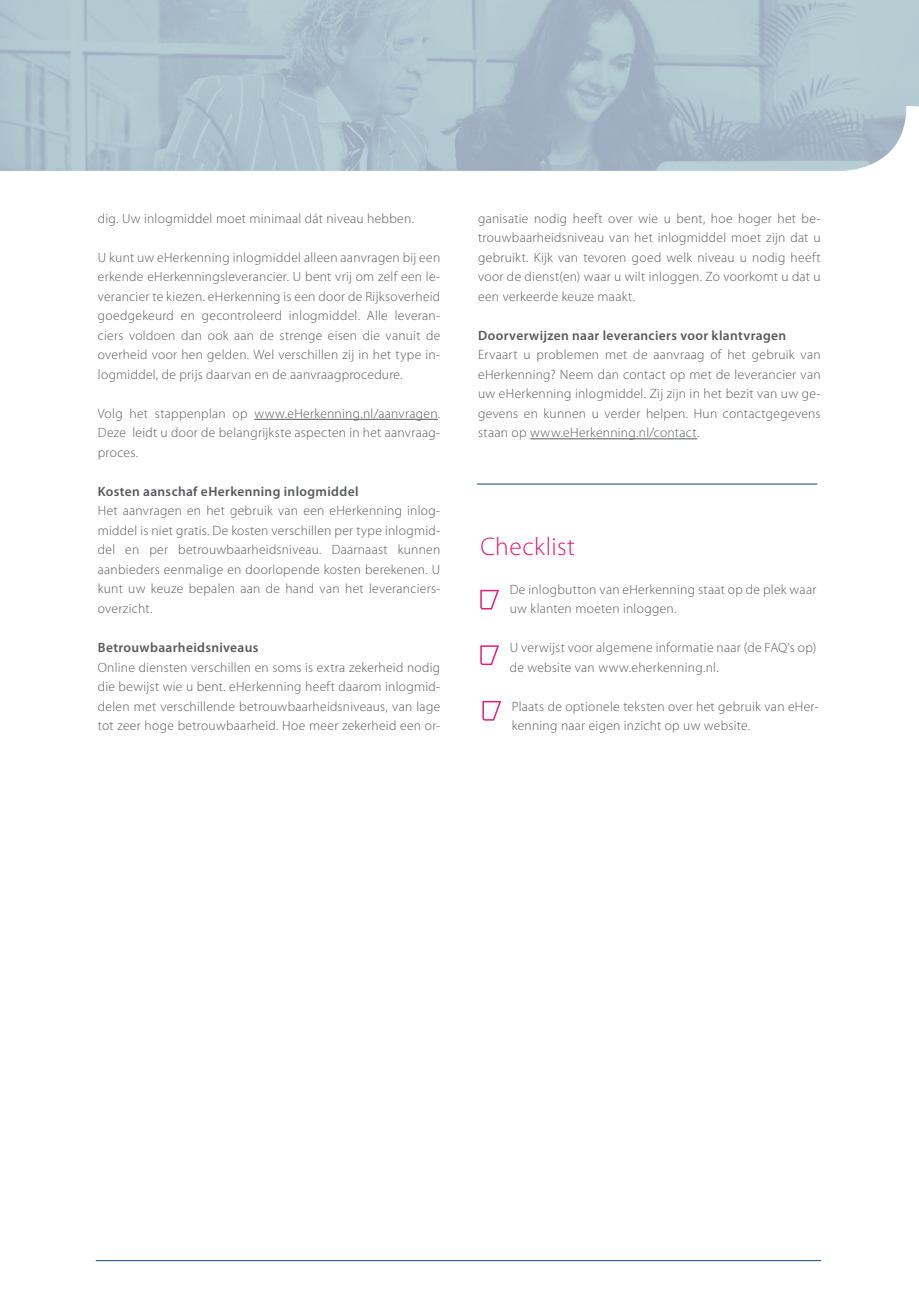
<style>
.page{position:relative;width:919px;height:1289px;background:#fff}
.page>*{position:absolute;margin:0;border:0;box-sizing:border-box;transform-origin:0 0}
.t1{font:300 25.5px "Myriad Pro";letter-spacing:.015em;color:#e81b7a}
.t2{font:300 13.5px/19.5px "Myriad Pro";letter-spacing:.02em;color:#58595b;text-align:justify}
.t3{font:600 13.5px "Myriad Pro";letter-spacing:.025em;color:#58595b}
</style>
<div class="page">
<hr style="left:96px;top:1260px;width:725px;height:1px;background:#1a4376">
<img style="left:0;top:0;width:918px;height:171px">
<hr style="left:477px;top:484px;width:340px;height:1px;background:#1a4376">
<svg style="left:480px;top:589px;width:19px;height:21px"></svg>
<svg style="left:480px;top:645px;width:19px;height:21px"></svg>
<svg style="left:482px;top:700px;width:20px;height:21px"></svg>
<hr style="left:254px;top:419px;width:184px;height:1px;background:#58595b">
<hr style="left:530px;top:438px;width:167px;height:1px;background:#58595b">
<p class="t2" style="left:98px;top:209px;width:318px">dig. Uw inlogmiddel moet minimaal dát niveau hebben.</p>
<p class="t2" style="left:98px;top:248px;width:344px">U kunt uw eHerkenning inlogmiddel alleen aanvragen bij een erkende eHerkenningsleverancier. U bent vrij om zelf een le&shy;verancier te kiezen. eHerkenning is een door de Rijksoverheid goedgekeurd en gecontroleerd inlogmiddel. Alle leveran&shy;ciers voldoen dan ook aan de strenge eisen die vanuit de overheid voor hen gelden. Wel verschillen zij in het type in&shy;logmiddel, de prijs daarvan en de aanvraagprocedure.</p>
<p class="t2" style="left:98px;top:404px;width:344px">Volg het stappenplan op www.eHerkenning.nl/aanvragen.<br>Deze leidt u door de belangrijkste aspecten in het aanvraag&shy;proces.</p>
<p class="t3" style="left:98px;top:484px;width:262px">Kosten aanschaf eHerkenning inlogmiddel</p>
<p class="t2" style="left:98px;top:501px;width:344px">Het aanvragen en het gebruik van een eHerkenning inlog&shy;middel is niet gratis. De kosten verschillen per type inlogmid&shy;del en per betrouwbaarheidsniveau. Daarnaast kunnen aanbieders eenmalige en doorlopende kosten berekenen. U kunt uw keuze bepalen aan de hand van het leveranciers&shy;overzicht.</p>
<p class="t3" style="left:98px;top:640px;width:162px">Betrouwbaarheidsniveaus</p>
<p class="t2" style="left:98px;top:657px;width:344px">Online diensten verschillen en soms is extra zekerheid nodig die bewijst wie u bent. eHerkenning heeft daarom inlogmid&shy;delen met verschillende betrouwbaarheidsniveaus, van lage tot zeer hoge betrouwbaarheid. Hoe meer zekerheid een or-</p>
<p class="t2" style="left:478px;top:209px;width:344px">ganisatie nodig heeft over wie u bent, hoe hoger het be&shy;trouwbaarheidsniveau van het inlogmiddel moet zijn dat u gebruikt. Kijk van tevoren goed welk niveau u nodig heeft voor de dienst(en) waar u wilt inloggen. Zo voorkomt u dat u een verkeerde keuze maakt.</p>
<p class="t3" style="left:478px;top:328px;width:309px">Doorverwijzen naar leveranciers voor klantvragen</p>
<p class="t2" style="left:478px;top:345px;width:344px">Ervaart u problemen met de aanvraag of het gebruik van eHerkenning? Neem dan contact op met de leverancier van uw eHerkenning inlogmiddel. Zij zijn in het bezit van uw ge&shy;gevens en kunnen u verder helpen. Hun contactgegevens staan op www.eHerkenning.nl/contact.</p>
<h1 class="t1" style="left:480px;top:532px;width:96px">Checklist</h1>
<p class="t2" style="left:509px;top:579px;width:308px">De inlogbutton van eHerkenning staat op de plek waar uw klanten moeten inloggen.</p>
<p class="t2" style="left:509px;top:638px;width:308px">U verwijst voor algemene informatie naar (de FAQ’s op) de website van www.eherkenning.nl.</p>
<p class="t2" style="left:512px;top:696px;width:308px">Plaats de optionele teksten over het gebruik van eHer&shy;kenning naar eigen inzicht op uw website.</p>
</div>
